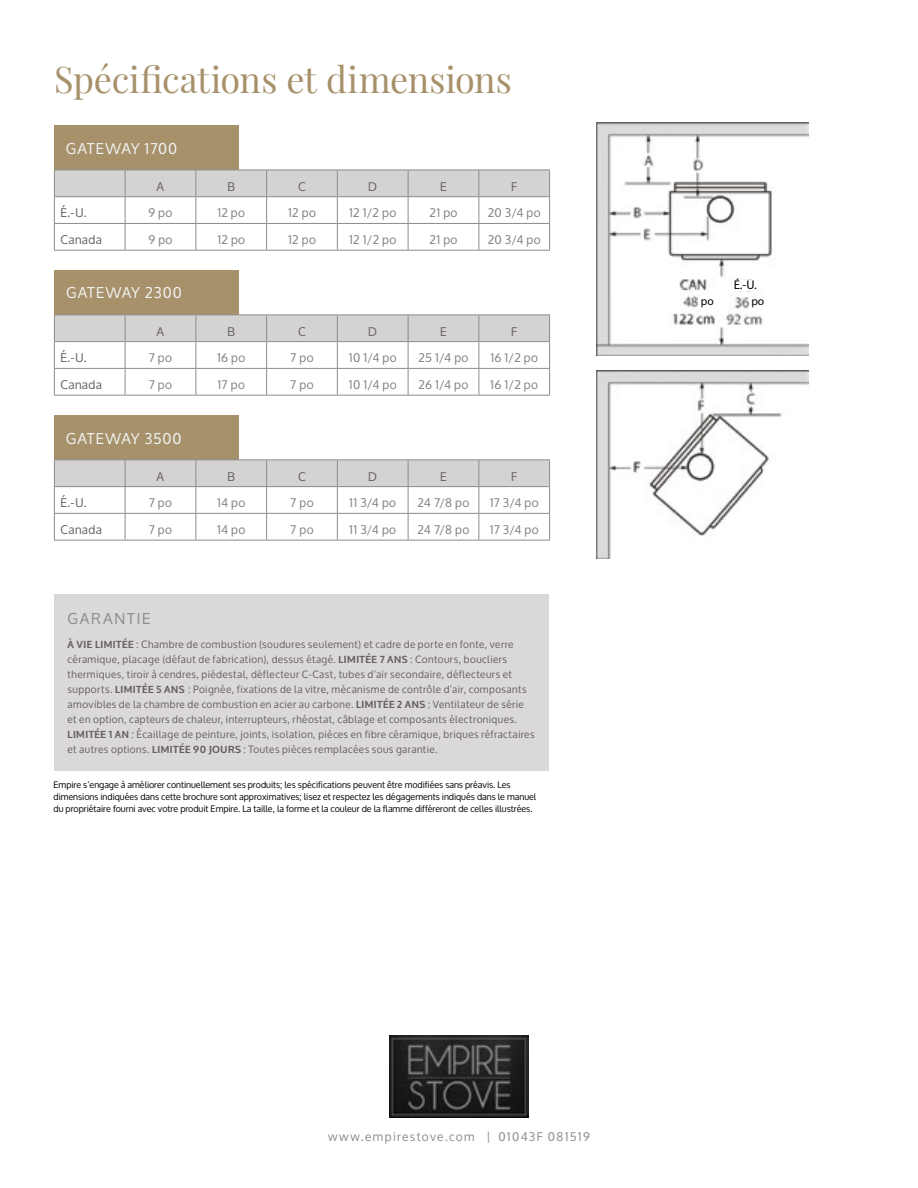
<style>
.page{position:relative;width:918px;height:1188px;background:#fff}
.page>*{position:absolute;margin:0;border:0;box-sizing:border-box;transform-origin:0 0}
.t1{font:36px "Playfair Display";letter-spacing:-.005em;color:#a6916a}
.t2{font:15px "Oxygen";letter-spacing:.05em;color:#f2f3f3}
.t3{font:15px "Oxygen";letter-spacing:.12em;color:#8c8c8c}
.t4{font:12.6px "Myriad Pro";color:#000}
.t5{font:12px "Oxygen";letter-spacing:.04em;color:#808285}
.t6{font:12px "Oxygen";letter-spacing:.04em;color:#63605f}
.t7{font:12px "Oxygen";letter-spacing:.11em;color:#8c8c8c}
.t8{font:11.55px "Myriad Pro";color:#000}
.t9{font:10.2px/15px "Oxygen";letter-spacing:.04em;color:#63605f}
.t10{font:9px/12px "Oxygen";color:#000}
.s1{font-weight:700}
</style>
<div class="page">
<img style="left:596px;top:123px;width:212px;height:233px">
<div style="left:698px;top:296px;width:20px;height:17px;background:#fff"></div>
<div style="left:749px;top:297px;width:17px;height:11px;background:#fff"></div>
<div style="left:734px;top:280px;width:24px;height:11px;background:#fff"></div>
<img style="left:596px;top:371px;width:212px;height:187px">
<div style="left:54px;top:125px;width:184px;height:45px;background:#a6916a"></div>
<svg style="left:54px;top:170px;width:496px;height:80px"></svg>
<hr style="left:54px;top:250px;width:71px;height:1px;background:#8c8c8c">
<hr style="left:125px;top:250px;width:71px;height:1px;background:#8c8c8c">
<hr style="left:196px;top:250px;width:71px;height:1px;background:#8c8c8c">
<hr style="left:267px;top:250px;width:70px;height:1px;background:#8c8c8c">
<hr style="left:337px;top:250px;width:71px;height:1px;background:#8c8c8c">
<hr style="left:408px;top:250px;width:71px;height:1px;background:#8c8c8c">
<hr style="left:479px;top:250px;width:71px;height:1px;background:#8c8c8c">
<div style="left:54px;top:270px;width:184px;height:45px;background:#a6916a"></div>
<svg style="left:54px;top:315px;width:496px;height:80px"></svg>
<hr style="left:54px;top:395px;width:71px;height:1px;background:#8c8c8c">
<hr style="left:125px;top:395px;width:71px;height:1px;background:#8c8c8c">
<hr style="left:196px;top:395px;width:71px;height:1px;background:#8c8c8c">
<hr style="left:267px;top:395px;width:70px;height:1px;background:#8c8c8c">
<hr style="left:337px;top:395px;width:71px;height:1px;background:#8c8c8c">
<hr style="left:408px;top:395px;width:71px;height:1px;background:#8c8c8c">
<hr style="left:479px;top:395px;width:71px;height:1px;background:#8c8c8c">
<div style="left:54px;top:415px;width:184px;height:45px;background:#a6916a"></div>
<hr style="left:54px;top:459px;width:71px;height:1px;background:#8c8c8c">
<hr style="left:125px;top:459px;width:71px;height:1px;background:#8c8c8c">
<hr style="left:196px;top:459px;width:71px;height:1px;background:#8c8c8c">
<hr style="left:267px;top:459px;width:70px;height:1px;background:#8c8c8c">
<hr style="left:337px;top:459px;width:71px;height:1px;background:#8c8c8c">
<hr style="left:408px;top:459px;width:71px;height:1px;background:#8c8c8c">
<hr style="left:479px;top:459px;width:71px;height:1px;background:#8c8c8c">
<svg style="left:54px;top:460px;width:496px;height:80px"></svg>
<hr style="left:54px;top:540px;width:71px;height:1px;background:#8c8c8c">
<hr style="left:125px;top:540px;width:71px;height:1px;background:#8c8c8c">
<hr style="left:196px;top:540px;width:71px;height:1px;background:#8c8c8c">
<hr style="left:267px;top:540px;width:70px;height:1px;background:#8c8c8c">
<hr style="left:337px;top:540px;width:71px;height:1px;background:#8c8c8c">
<hr style="left:408px;top:540px;width:71px;height:1px;background:#8c8c8c">
<hr style="left:479px;top:540px;width:71px;height:1px;background:#8c8c8c">
<div style="left:54px;top:594px;width:495px;height:176px;background:#dbd9d8"></div>
<img style="left:389px;top:1036px;width:140px;height:82px">
<h1 class="t1" style="left:54px;top:51px;width:459px">Spécifications et dimensions</h1>
<h2 class="t2" style="left:66px;top:140px;width:113px">GATEWAY 1700</h2>
<p class="t6" style="left:157px;top:180px;width:9px">A</p>
<p class="t6" style="left:227px;top:180px;width:9px">B</p>
<p class="t6" style="left:298px;top:180px;width:9px">C</p>
<p class="t6" style="left:368px;top:180px;width:10px">D</p>
<p class="t6" style="left:440px;top:180px;width:8px">E</p>
<p class="t6" style="left:511px;top:180px;width:7px">F</p>
<p class="t6" style="left:60px;top:206px;width:28px">É.-U.</p>
<p class="t5" style="left:149px;top:206px;width:26px">9 po</p>
<p class="t5" style="left:217px;top:206px;width:29px">12 po</p>
<p class="t5" style="left:288px;top:206px;width:29px">12 po</p>
<p class="t5" style="left:349px;top:206px;width:49px">12 1/2 po</p>
<p class="t5" style="left:429px;top:206px;width:30px">21 po</p>
<p class="t5" style="left:488px;top:206px;width:54px">20 3/4 po</p>
<p class="t6" style="left:60px;top:233px;width:43px">Canada</p>
<p class="t5" style="left:149px;top:233px;width:26px">9 po</p>
<p class="t5" style="left:217px;top:233px;width:29px">12 po</p>
<p class="t5" style="left:288px;top:233px;width:29px">12 po</p>
<p class="t5" style="left:349px;top:233px;width:49px">12 1/2 po</p>
<p class="t5" style="left:429px;top:233px;width:30px">21 po</p>
<p class="t5" style="left:488px;top:233px;width:54px">20 3/4 po</p>
<h2 class="t2" style="left:66px;top:285px;width:117px">GATEWAY 2300</h2>
<p class="t6" style="left:157px;top:324px;width:9px">A</p>
<p class="t6" style="left:227px;top:324px;width:9px">B</p>
<p class="t6" style="left:298px;top:324px;width:9px">C</p>
<p class="t6" style="left:368px;top:324px;width:10px">D</p>
<p class="t6" style="left:440px;top:324px;width:8px">E</p>
<p class="t6" style="left:511px;top:324px;width:7px">F</p>
<p class="t6" style="left:60px;top:351px;width:28px">É.-U.</p>
<p class="t5" style="left:149px;top:351px;width:25px">7 po</p>
<p class="t5" style="left:217px;top:351px;width:30px">16 po</p>
<p class="t5" style="left:290px;top:351px;width:25px">7 po</p>
<p class="t5" style="left:349px;top:351px;width:49px">10 1/4 po</p>
<p class="t5" style="left:418px;top:351px;width:52px">25 1/4 po</p>
<p class="t5" style="left:490px;top:351px;width:49px">16 1/2 po</p>
<p class="t6" style="left:60px;top:378px;width:43px">Canada</p>
<p class="t5" style="left:149px;top:378px;width:25px">7 po</p>
<p class="t5" style="left:218px;top:378px;width:29px">17 po</p>
<p class="t5" style="left:290px;top:378px;width:25px">7 po</p>
<p class="t5" style="left:349px;top:378px;width:49px">10 1/4 po</p>
<p class="t5" style="left:418px;top:378px;width:52px">26 1/4 po</p>
<p class="t5" style="left:490px;top:378px;width:49px">16 1/2 po</p>
<h2 class="t2" style="left:66px;top:430px;width:117px">GATEWAY 3500</h2>
<p class="t6" style="left:157px;top:469px;width:9px">A</p>
<p class="t6" style="left:227px;top:469px;width:9px">B</p>
<p class="t6" style="left:298px;top:469px;width:9px">C</p>
<p class="t6" style="left:368px;top:469px;width:10px">D</p>
<p class="t6" style="left:440px;top:469px;width:8px">E</p>
<p class="t6" style="left:511px;top:469px;width:7px">F</p>
<p class="t6" style="left:60px;top:496px;width:28px">É.-U.</p>
<p class="t5" style="left:149px;top:496px;width:25px">7 po</p>
<p class="t5" style="left:217px;top:496px;width:30px">14 po</p>
<p class="t5" style="left:290px;top:496px;width:25px">7 po</p>
<p class="t5" style="left:349px;top:496px;width:48px">11 3/4 po</p>
<p class="t5" style="left:418px;top:496px;width:53px">24 7/8 po</p>
<p class="t5" style="left:490px;top:496px;width:51px">17 3/4 po</p>
<p class="t6" style="left:60px;top:523px;width:43px">Canada</p>
<p class="t5" style="left:149px;top:523px;width:25px">7 po</p>
<p class="t5" style="left:217px;top:523px;width:30px">14 po</p>
<p class="t5" style="left:290px;top:523px;width:25px">7 po</p>
<p class="t5" style="left:349px;top:523px;width:48px">11 3/4 po</p>
<p class="t5" style="left:418px;top:523px;width:53px">24 7/8 po</p>
<p class="t5" style="left:490px;top:523px;width:51px">17 3/4 po</p>
<h2 class="t3" style="left:68px;top:610px;width:84px">GARANTIE</h2>
<p class="t9" style="left:68px;top:637px;width:469px"><span class="s1">À VIE LIMITÉE</span> : Chambre de combustion (soudures seulement) et cadre de porte en fonte, verre céramique, placage (défaut de fabrication), dessus étagé. <span class="s1">LIMITÉE 7 ANS</span> : Contours, boucliers thermiques, tiroir à cendres, piédestal, déflecteur C-Cast, tubes d’air secondaire, déflecteurs et supports. <span class="s1">LIMITÉE 5 ANS</span> : Poignée, fixations de la vitre, mécanisme de contrôle d’air, composants amovibles de la chambre de combustion en acier au carbone. <span class="s1">LIMITÉE 2 ANS</span> : Ventilateur de série et en option, capteurs de chaleur, interrupteurs, rhéostat, câblage et composants électroniques.<br><span class="s1">LIMITÉE 1 AN</span> : Écaillage de peinture, joints, isolation, pièces en fibre céramique, briques réfractaires et autres options. <span class="s1">LIMITÉE 90 JOURS</span> : Toutes pièces remplacées sous garantie.</p>
<p class="t10" style="left:54px;top:779px;width:484px">Empire s’engage à améliorer continuellement ses produits; les spécifications peuvent être modifiées sans préavis. Les dimensions indiquées dans cette brochure sont approximatives; lisez et respectez les dégagements indiqués dans le manuel du propriétaire fourni avec votre produit Empire. La taille, la forme et la couleur de la flamme différeront de celles illustrées.</p>
<p class="t4" style="left:734px;top:277px;width:25px">É.-U.</p>
<p class="t8" style="left:701px;top:294px;width:14px">po</p>
<p class="t8" style="left:751px;top:294px;width:14px">po</p>
<p class="t7" style="left:328px;top:1130px;width:263px">www.empirestove.com | 01043F 081519</p>
</div>
